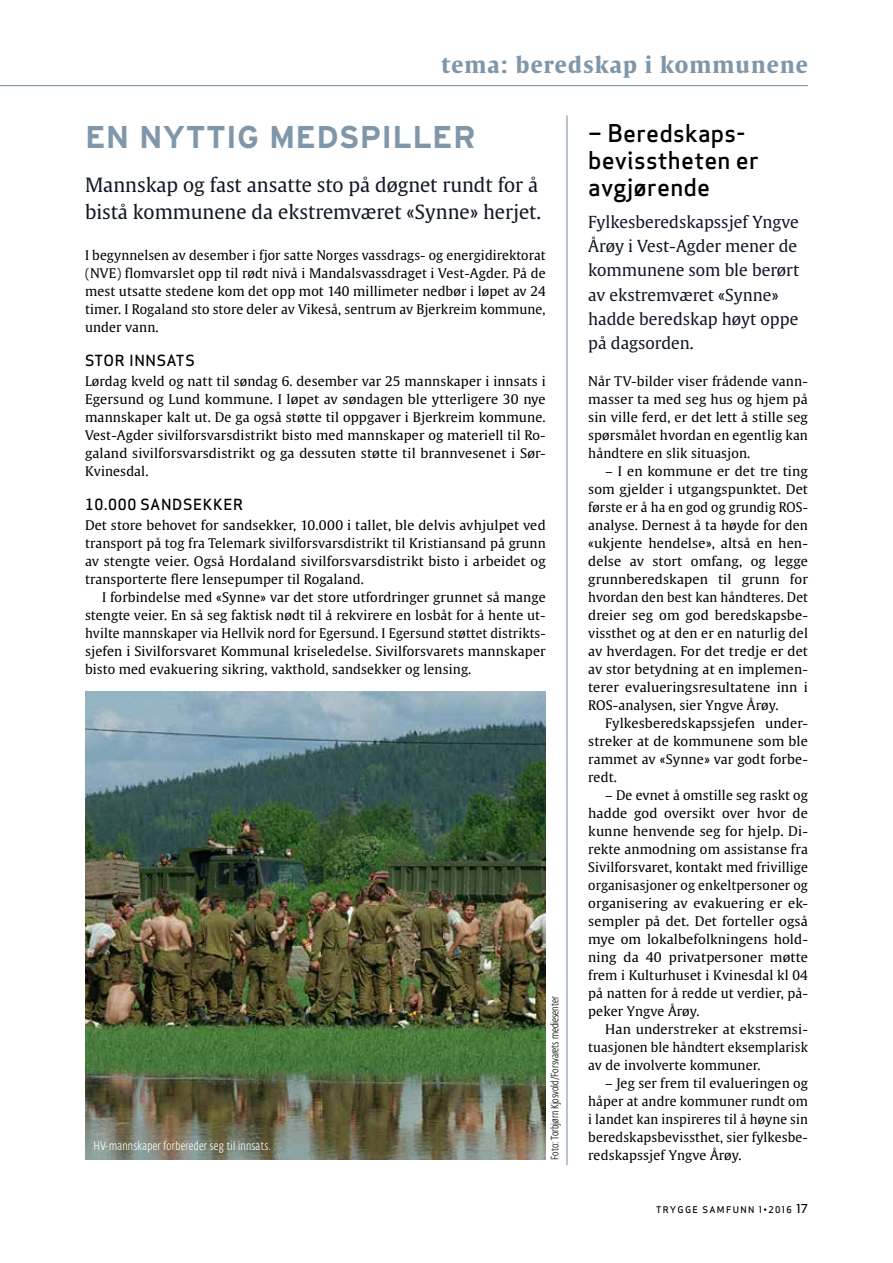
<style>
.page{position:relative;width:893px;height:1263px;background:#fff}
.page>*{position:absolute;margin:0;border:0;box-sizing:border-box;transform-origin:0 0}
.t1{font:700 31.5px "Interstate";letter-spacing:.01em;color:#8097aa}
.t2{font:24px/27px "Apex Sans Medium T";letter-spacing:.01em;color:#000}
.t3{font:22.35px "Gulliver Bold Roman";letter-spacing:.05em;color:#8097aa}
.t4{font:19.5px/27px "Gulliver Regular Roman";color:#121726}
.t5{font:16.5px/24px "Gulliver Regular Roman";color:#121726}
.t6{font:15px "Apex Sans Medium T";letter-spacing:.04em;color:#000}
.t7{font:13.2px/18px "Gulliver Regular Roman";letter-spacing:.01em;color:#000;text-align:justify}
.t8{font:300 12px "Fedra Sans Cond Alt Std";letter-spacing:.025em;color:#fff}
.t9{font:300 10.5px "Fedra Sans Cond Alt Std";color:#000}
.t10{font:9px "Apex Sans Medium C";letter-spacing:.15em;color:#000}
.s1{font-size:12px}
</style>
<div class="page">
<hr style="left:0;top:85px;width:808px;height:1px;background:#8097aa">
<img style="left:85px;top:692px;width:461px;height:468px">
<hr style="left:566px;top:116px;width:1px;height:1049px;background:#8097aa">
<h3 class="t3" style="left:442px;top:51px;width:368px">tema: beredskap i kommunene</h3>
<h1 class="t1" style="left:85px;top:120px;width:392px">EN NYTTIG MEDSPILLER</h1>
<h3 class="t4" style="left:85px;top:172px;width:457px">Mannskap og fast ansatte sto på døgnet rundt for å bistå kommunene da ekstremværet «Synne» herjet.</h3>
<p class="t7" style="left:85px;top:246px;width:462px">I begynnelsen av desember i fjor satte Norges vassdrags- og energidirektorat (NVE) flomvarslet opp til rødt nivå i Mandalsvassdraget i Vest-Agder. På de mest utsatte stedene kom det opp mot 140 millimeter nedbør i løpet av 24 timer. I Rogaland sto store deler av Vikeså, sentrum av Bjerkreim kommune, under vann.</p>
<p class="t6" style="left:85px;top:351px;width:111px">STOR INNSATS</p>
<p class="t7" style="left:85px;top:372px;width:462px">Lørdag kveld og natt til søndag 6. desember var 25 mannskaper i innsats i Egersund og Lund kommune. I løpet av søndagen ble ytterligere 30 nye mannskaper kalt ut. De ga også støtte til oppgaver i Bjerkreim kommune.<br>Vest-Agder sivilforsvarsdistrikt bisto med mannskaper og materiell til Ro&shy;galand sivilforsvarsdistrikt og ga dessuten støtte til brannvesenet i Sør-Kvinesdal.</p>
<p class="t6" style="left:85px;top:495px;width:160px">10.000 SANDSEKKER</p>
<p class="t7" style="left:85px;top:516px;width:462px">Det store behovet for sandsekker, 10.000 i tallet, ble delvis avhjulpet ved transport på tog fra Telemark sivilforsvarsdistrikt til Kristiansand på grunn av stengte veier. Også Hordaland sivilforsvarsdistrikt bisto i arbeidet og transporterte flere lensepumper til Rogaland.</p>
<p class="t7" style="left:85px;top:588px;width:462px;text-indent:17px">I forbindelse med «Synne» var det store utfordringer grunnet så mange stengte veier. En så seg faktisk nødt til å rekvirere en losbåt for å hente ut&shy;hvilte mannskaper via Hellvik nord for Egersund. I Egersund støttet distrikts&shy;sjefen i Sivilforsvaret Kommunal kriseledelse. Sivilforsvarets mannskaper bisto med evakuering sikring, vakthold, sandsekker og lensing.</p>
<p class="t8" style="left:94px;top:1139px;width:179px">HV-mannskaper forbereder seg til innsats.</p>
<p class="t9" style="left:549px;top:1160px;width:165px;rotate:-90deg">Foto: Torbjørn Kjosvold/Forsvarets mediesenter</p>
<h2 class="t2" style="left:588px;top:119px;width:172px">– Beredskaps&shy;bevisstheten er avgjørende</h2>
<p class="t5" style="left:588px;top:210px;width:213px">Fylkesberedskapssjef Yngve<br>Årøy i Vest-Agder mener de kommunene som ble berørt av ekstremværet «Synne» hadde beredskap høyt oppe på dagsorden.</p>
<p class="t7" style="left:588px;top:372px;width:221px">Når TV-bilder viser frådende vann&shy;masser ta med seg hus og hjem på sin ville ferd, er det lett å stille seg spørsmålet hvordan en egentlig kan håndtere en slik situasjon.</p>
<p class="t7" style="left:588px;top:462px;width:221px;text-indent:17px">– I en kommune er det tre ting som gjelder i utgangspunktet. Det første er å ha en god og grundig ROS&shy;analyse. Dernest å ta høyde for den «ukjente hendelse», altså en hen&shy;delse av stort omfang, og legge grunnberedskapen til grunn for hvordan den best kan håndteres. Det dreier seg om god beredskapsbe&shy;vissthet og at den er en naturlig del av hverdagen. For det tredje er det av stor betydning at en implemen&shy;terer evalueringsresultatene inn i ROS-analysen, sier Yngve Årøy.</p>
<p class="t7" style="left:588px;top:714px;width:221px;text-indent:17px">Fylkesberedskapssjefen under&shy;streker at de kommunene som ble rammet av «Synne» var godt forbe&shy;redt.</p>
<p class="t7" style="left:588px;top:786px;width:221px;text-indent:17px">– De evnet å omstille seg raskt og hadde god oversikt over hvor de kunne henvende seg for hjelp. Di&shy;rekte anmodning om assistanse fra Sivilforsvaret, kontakt med frivillige organisasjoner og enkeltpersoner og organisering av evakuering er ek&shy;sempler på det. Det forteller også mye om lokalbefolkningens hold&shy;ning da 40 privatpersoner møtte frem i Kulturhuset i Kvinesdal kl 04 på natten for å redde ut verdier, på&shy;peker Yngve Årøy.</p>
<p class="t7" style="left:588px;top:1020px;width:221px;text-indent:17px">Han understreker at ekstremsi&shy;tuasjonen ble håndtert eksemplarisk av de involverte kommuner.</p>
<p class="t7" style="left:588px;top:1074px;width:221px;text-indent:17px">– Jeg ser frem til evalueringen og håper at andre kommuner rundt om i landet kan inspireres til å høyne sin beredskapsbevissthet, sier fylkesbe-</p>
<p class="t7" style="left:588px;top:1146px;width:155px">redskapssjef Yngve Årøy.</p>
<p class="t10" style="left:656px;top:1204px;width:153px">TRYGGE SAMFUNN 1•2016 <span class="s1">17</span></p>
</div>
